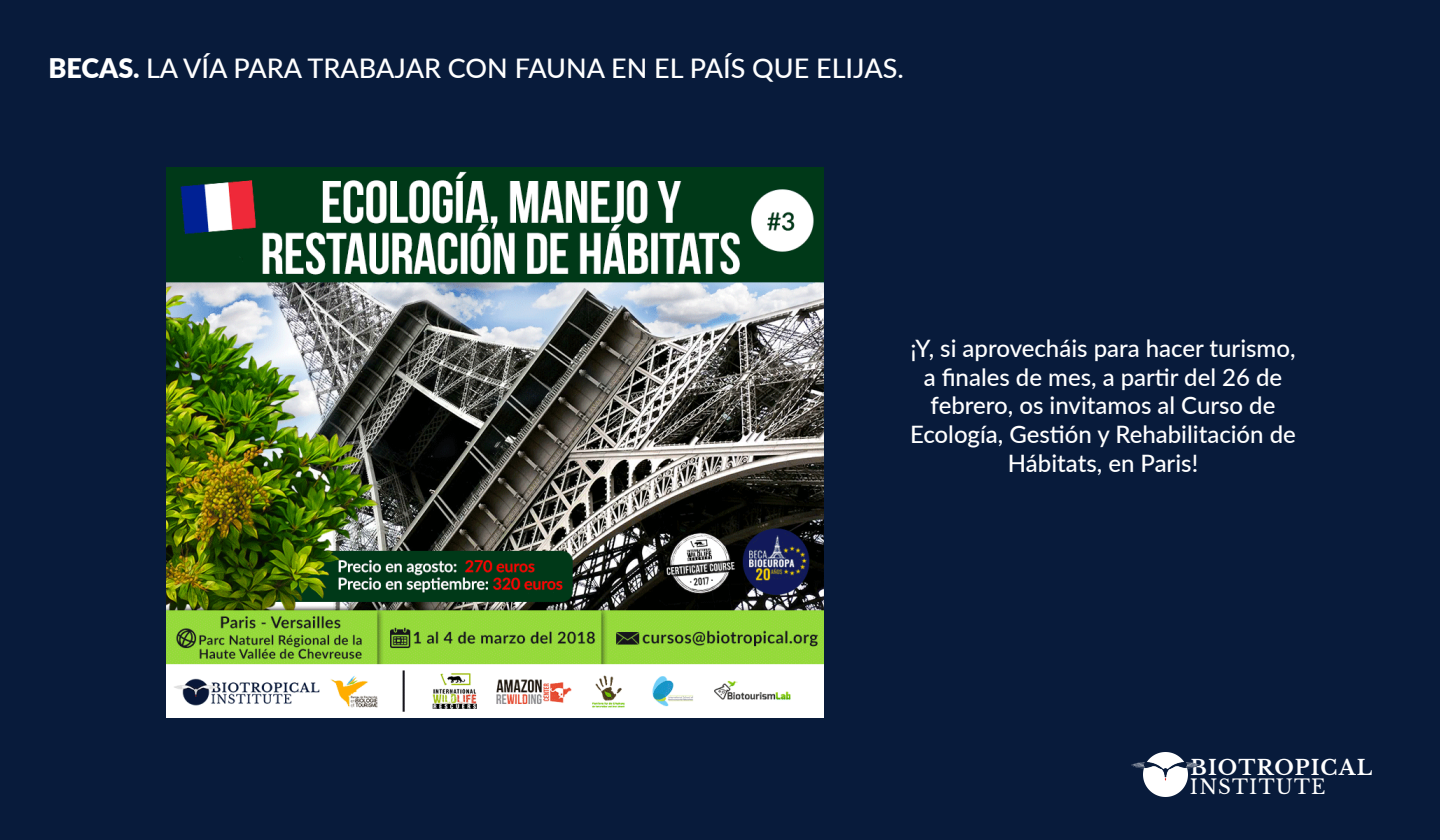
<style>
.page{position:relative;width:1440px;height:840px;background:#081b3b}
.page>*{position:absolute;margin:0;border:0;box-sizing:border-box;transform-origin:0 0}
.t1{font:500 27px "Lato";color:#fff}
.t2{font:500 24px/28.8px "Lato";color:#fff;text-align:center}
.t3{font:700 20.7px "Libre Baskerville";letter-spacing:.055em;color:#fff}
.t4{font:19.95px "Libre Baskerville";letter-spacing:.06em;color:#fff}
.s1{font-weight:900}
</style>
<div class="page">
<img style="left:1144px;top:752px;width:44px;height:44px">
<img style="left:1132px;top:763px;width:67px;height:17px">
<img style="left:167px;top:167px;width:656px;height:551px">
<p class="t1" style="left:48px;top:49px;width:857px"><span class="s1">BECAS.</span> LA VÍA PARA TRABAJAR CON FAUNA EN EL PAÍS QUE ELIJAS.</p>
<p class="t2" style="left:910px;top:333px;width:387px">¡Y, si aprovecháis para hacer turismo, a finales de mes, a partir del 26 de febrero, os invitamos al Curso de<br>Ecología, Gestión y Rehabilitación de<br>Hábitats, en Paris!</p>
<p class="t3" style="left:1190px;top:755px;width:183px">BIOTROPICAL</p>
<p class="t4" style="left:1190px;top:774px;width:137px">INSTITUTE</p>
</div>
